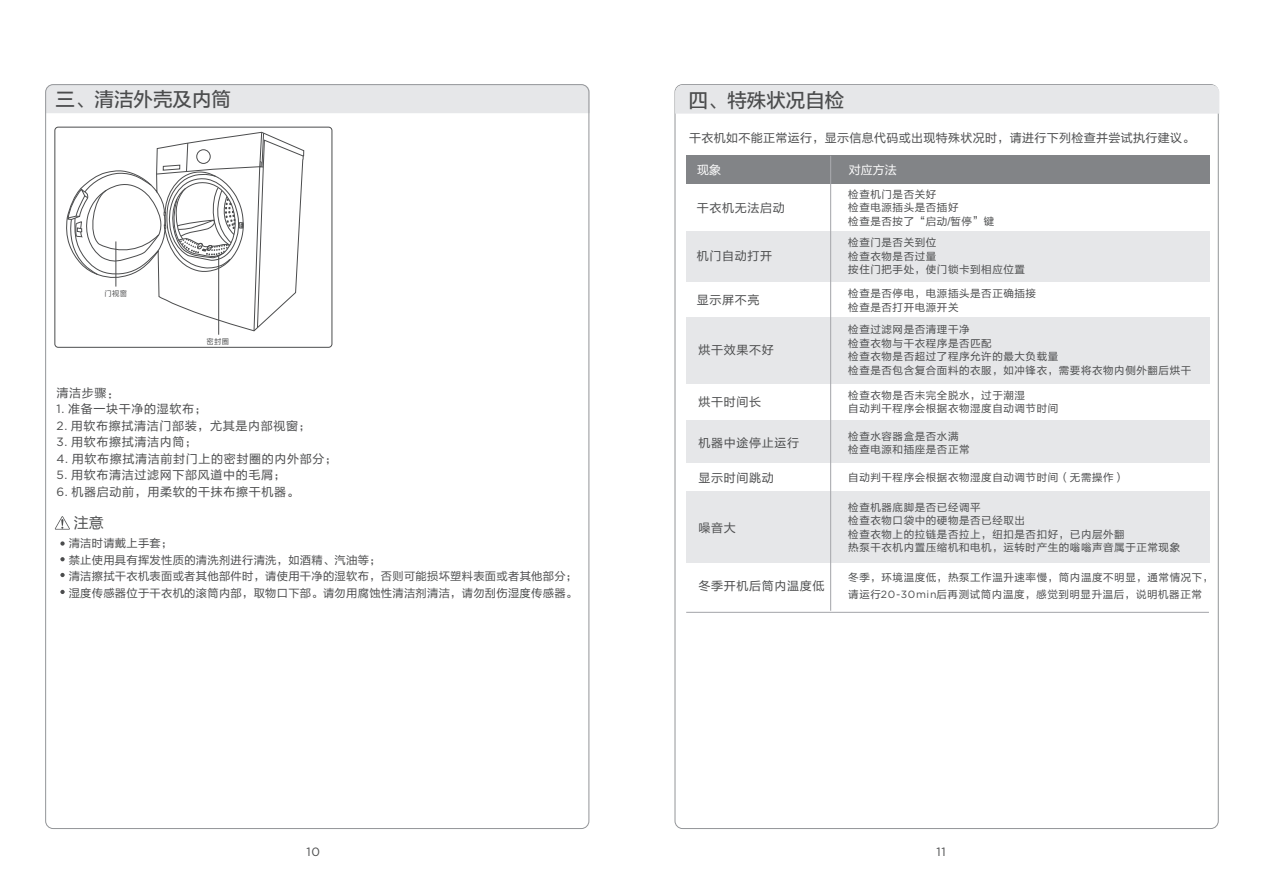
<style>
.page{position:relative;width:1263px;height:893px;background:#fff}
.page>*{position:absolute;margin:0;border:0;box-sizing:border-box;transform-origin:0 0}
.t1{font:19.5px "FZLTZHUNHK GBK1 0";color:#4b4c4d}
.t2{font:15px "FZLTHK GBK1 0";color:#4b4c4d}
.t3{font:12px "FZLTHK GBK1 0";letter-spacing:.055em;color:#4b4c4d}
.t4{font:12px "FZLTHK GBK1 0";letter-spacing:.03em;color:#4b4c4d}
.t5{font:12px "FZLTHK GBK1 0";color:#fff}
.t6{font:12px "Gotham";color:#4b4c4d}
.t7{font:11.25px/16.5px "FZLTHK GBK1 0";letter-spacing:.03em;color:#4b4c4d}
.t8{font:10.5px/13.5px "FZLTHK GBK1 0";letter-spacing:.055em;color:#4b4c4d}
.t9{font:10.5px/13.5px "FZLTHJW GB1 0";letter-spacing:.055em;color:#4b4c4d}
.t10{font:7.35px "FZDESHS 506 L GB1 0";letter-spacing:.045em;color:#4b4c4d}
.s1{font-family:"Gotham"}
.s2{font-size:11.25px}
.s3{font-family:"FZLTHK GBK1 0"}
</style>
<div class="page">
<div style="left:47px;top:85px;width:543px;height:28px;background:#e6e7e9"></div>
<div style="left:54px;top:127px;width:278px;height:221px;border:1px solid #4b4c4d;border-radius:3px"></div>
<svg style="left:55px;top:516px;width:15px;height:14px"></svg>
<svg style="left:60px;top:541px;width:5px;height:5px"></svg>
<svg style="left:60px;top:557px;width:5px;height:4px"></svg>
<svg style="left:60px;top:573px;width:5px;height:4px"></svg>
<svg style="left:60px;top:590px;width:5px;height:4px"></svg>
<div style="left:686px;top:491px;width:523px;height:72px;background:#e6e7e9"></div>
<div style="left:686px;top:420px;width:523px;height:43px;background:#e6e7e9"></div>
<div style="left:686px;top:317px;width:523px;height:66px;background:#e6e7e9"></div>
<div style="left:686px;top:231px;width:523px;height:51px;background:#e6e7e9"></div>
<div style="left:686px;top:156px;width:523px;height:28px;background:#828487"></div>
<hr style="left:830px;top:156px;width:1px;height:455px;background:#a8a9ad">
<div style="left:675px;top:85px;width:544px;height:29px;background:#e6e7e9"></div>
<hr style="left:686px;top:612px;width:523px;height:1px;background:#a8a9ad">
<svg style="left:65px;top:84px;width:240px;height:153px"></svg>
<hr style="left:218px;top:256px;width:1px;height:79px;background:#4b4c4d">
<svg style="left:67px;top:131px;width:237px;height:201px"></svg>
<h1 class="t1" style="left:56px;top:88px;width:177px">三、清洁外壳及内筒</h1>
<h1 class="t1" style="left:688px;top:89px;width:157px">四、特殊状况自检</h1>
<p class="t4" style="left:689px;top:131px;width:507px">干衣机如不能正常运行，显示信息代码或出现特殊状况时，请进行下列检查并尝试执行建议。</p>
<p class="t5" style="left:697px;top:163px;width:25px">现象</p>
<p class="t5" style="left:849px;top:163px;width:49px">对应方法</p>
<p class="t3" style="left:697px;top:201px;width:89px">干衣机无法启动</p>
<p class="t8" style="left:848px;top:187px;width:147px">检查机门是否关好<br>检查电源插头是否插好<br>检查是否按了“启动/暂停”键</p>
<p class="t8" style="left:848px;top:236px;width:178px">检查门是否关到位<br>检查衣物是否过量<br>按住门把手处，使门锁卡到相应位置</p>
<p class="t3" style="left:697px;top:250px;width:77px">机门自动打开</p>
<p class="t10" style="left:104px;top:290px;width:24px">门视窗</p>
<p class="t10" style="left:207px;top:337px;width:24px">密封圈</p>
<p class="t3" style="left:697px;top:293px;width:64px">显示屏不亮</p>
<p class="t8" style="left:848px;top:287px;width:189px">检查是否停电，电源插头是否正确插接检查是否打开电源开关</p>
<p class="t3" style="left:698px;top:344px;width:77px">烘干效果不好</p>
<p class="t8" style="left:848px;top:323px;width:344px">检查过滤网是否清理干净<br>检查衣物与干衣程序是否匹配<br>检查衣物是否超过了程序允许的最大负载量<br>检查是否包含复合面料的衣服，如冲锋衣，需要将衣物内侧外翻后烘干</p>
<p class="t3" style="left:56px;top:386px;width:64px">清洁步骤：</p>
<p class="t3" style="left:56px;top:402px;width:151px"><span class="s1">1.</span> 准备一块干净的湿软布<span class="s2">；</span></p>
<p class="t3" style="left:56px;top:419px;width:255px"><span class="s1">2.</span> 用软布擦拭清洁门部装，尤其是内部视窗<span class="s2">；</span></p>
<p class="t3" style="left:56px;top:435px;width:141px"><span class="s1">3.</span> 用软布擦拭清洁内筒<span class="s2">；</span></p>
<p class="t3" style="left:56px;top:452px;width:281px"><span class="s1">4.</span> 用软布擦拭清洁前封门上的密封圈的内外部分<span class="s2">；</span></p>
<p class="t3" style="left:56px;top:468px;width:230px"><span class="s1">5.</span> 用软布清洁过滤网下部风道中的毛屑<span class="s2">；</span></p>
<p class="t3" style="left:56px;top:485px;width:244px"><span class="s1">6.</span> 机器启动前，用柔软的干抹布擦干机器。</p>
<h2 class="t2" style="left:74px;top:515px;width:31px">注意</h2>
<p class="t7" style="left:69px;top:535px;width:510px">清洁时请戴上手套；<br>禁止使用具有挥发性质的清洗剂进行清洗，如酒精、汽油等；<br>清洁擦拭干衣机表面或者其他部件时，请使用干净的湿软布，否则可能损坏塑料表面或者其他部分；湿度传感器位于干衣机的滚筒内部，取物口下部。请勿用腐蚀性清洁剂清洁，请勿刮伤湿度传感器。</p>
<p class="t3" style="left:698px;top:395px;width:64px">烘干时间长</p>
<p class="t8" style="left:848px;top:389px;width:211px">检查衣物是否未完全脱水，过于潮湿<br>自动判干程序会根据衣物湿度自动调节时间</p>
<p class="t3" style="left:698px;top:436px;width:102px">机器中途停止运行</p>
<p class="t8" style="left:848px;top:430px;width:123px">检查水容器盒是否水满检查电源和插座是否正常</p>
<p class="t3" style="left:698px;top:471px;width:77px">显示时间跳动</p>
<p class="t8" style="left:848px;top:471px;width:278px">自动判干程序会根据衣物湿度自动调节时间（无需操作）</p>
<p class="t3" style="left:698px;top:521px;width:39px">噪音大</p>
<p class="t8" style="left:848px;top:500px;width:178px">检查机器底脚是否已经调平<br>检查衣物口袋中的硬物是否已经取出</p>
<p class="t9" style="left:848px;top:527px;width:333px"><span class="s3">检查衣物上的</span>拉链是否拉上，纽扣是否扣好，已内层外翻<br>热泵干衣机内置压缩机和电机，运转时产生的嗡嗡声音属于正常现象</p>
<p class="t3" style="left:698px;top:579px;width:127px">冬季开机后筒内温度低</p>
<p class="t8" style="left:848px;top:570px;width:367px;line-height:16.5px">冬季，环境温度低，热泵工作温升速率慢，筒内温度不明显，通常情况下，请运行<span class="s1">20-30min</span>后再测试筒内温度，感觉到明显升温后，说明机器正常</p>
<p class="t6" style="left:306px;top:846px;width:15px">10</p>
<p class="t6" style="left:936px;top:846px;width:11px">11</p>
</div>
